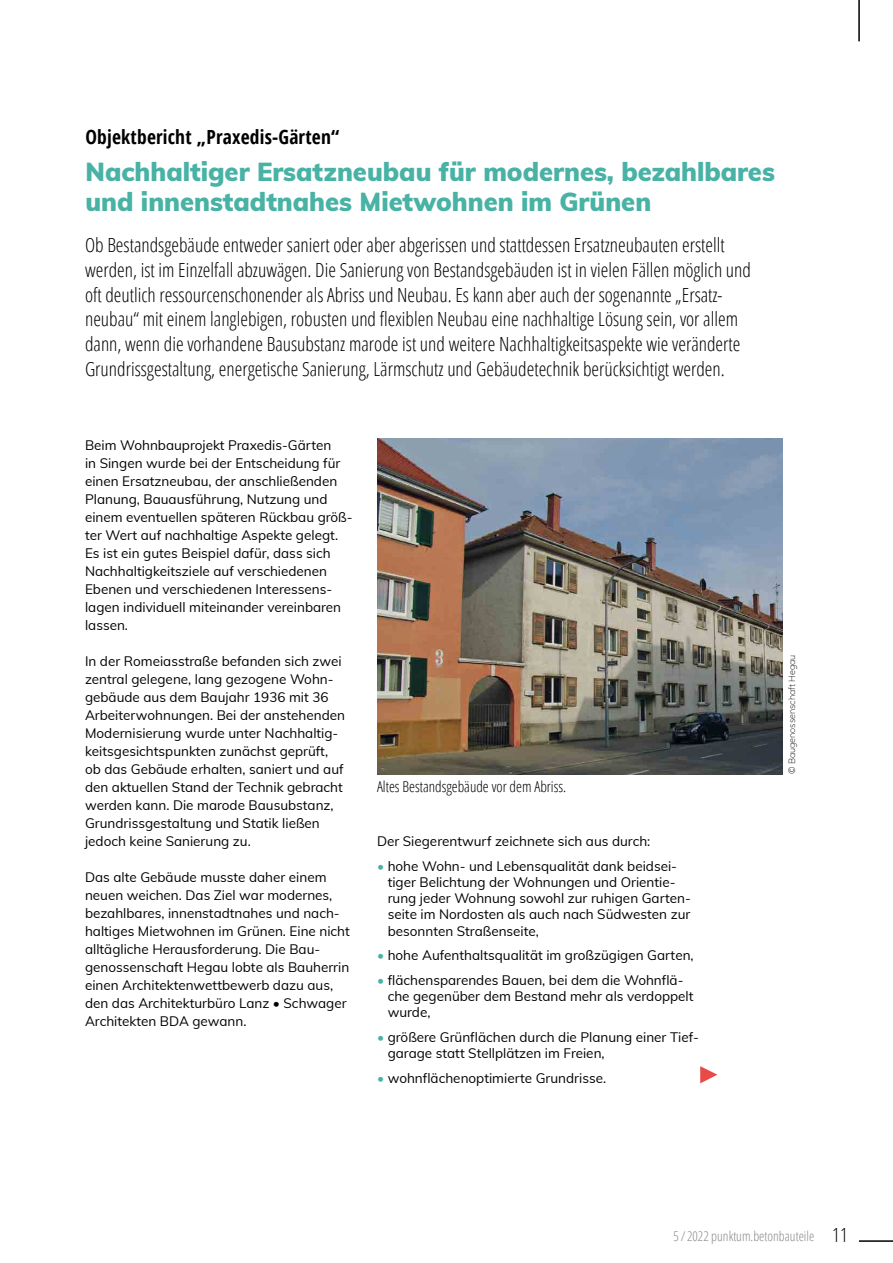
<style>
.page{position:relative;width:893px;height:1263px;background:#fff}
.page>*{position:absolute;margin:0;border:0;box-sizing:border-box;transform-origin:0 0}
.t1{font:900 25.5px/30px "Muli";color:#48b2a5}
.t2{font:300 condensed 19.5px/24.8px "Open Sans";color:#000}
.t3{font:700 condensed 19.5px "Open Sans";letter-spacing:.01em;color:#000}
.t4{font:300 condensed 15px "Open Sans";color:#000}
.t5{font:13.5px/18px "Muli";color:#000}
.t6{font:300 condensed 13.5px "Open Sans";color:#878787}
.t7{font:200 9px "Muli";color:#000}
.s1{color:#48b2a5}
.s2{font-size:19.5px;color:#000}
</style>
<div class="page">
<img style="left:377px;top:438px;width:405px;height:336px">
<svg style="left:700px;top:1066px;width:17px;height:17px"></svg>
<hr style="left:859px;top:1240px;width:34px;height:2px;background:#000">
<hr style="left:858px;top:0;width:2px;height:41px;background:#000">
<h2 class="t3" style="left:85px;top:123px;width:255px">Objektbericht „Praxedis-Gärten“</h2>
<h1 class="t1" style="left:85px;top:155px;width:691px">Nachhaltiger Ersatzneubau für modernes, bezahlbares und innenstadtnahes Mietwohnen im Grünen</h1>
<p class="t2" style="left:85px;top:232px;width:667px">Ob Bestandsgebäude entweder saniert oder aber abgerissen und stattdessen Ersatzneubauten erstellt werden, ist im Einzelfall abzuwägen. Die Sanierung von Bestandsgebäuden ist in vielen Fällen möglich und oft deutlich ressourcenschonender als Abriss und Neubau. Es kann aber auch der sogenannte „Ersatz&shy;neubau“ mit einem langlebigen, robusten und flexiblen Neubau eine nachhaltige Lösung sein, vor allem dann, wenn die vorhandene Bausubstanz marode ist und weitere Nachhaltigkeitsaspekte wie veränderte Grundrissgestaltung, energetische Sanierung, Lärmschutz und Gebäudetechnik berücksichtigt werden.</p>
<p class="t5" style="left:85px;top:435px;width:269px">Beim Wohnbauprojekt Praxedis-Gärten<br>in Singen wurde bei der Entscheidung für einen Ersatzneubau, der anschließenden Planung, Bauausführung, Nutzung und einem eventuellen späteren Rückbau größ&shy;ter Wert auf nachhaltige Aspekte gelegt.<br>Es ist ein gutes Beispiel dafür, dass sich Nachhaltigkeitsziele auf verschiedenen Ebenen und verschiedenen Interessens&shy;lagen individuell miteinander vereinbaren lassen.</p>
<p class="t5" style="left:85px;top:651px;width:262px">In der Romeiasstraße befanden sich zwei zentral gelegene, lang gezogene Wohn&shy;gebäude aus dem Baujahr 1936 mit 36<br>Arbeiterwohnungen. Bei der anstehenden Modernisierung wurde unter Nachhaltig&shy;keitsgesichtspunkten zunächst geprüft, ob das Gebäude erhalten, saniert und auf den aktuellen Stand der Technik gebracht werden kann. Die marode Bausubstanz, Grundrissgestaltung und Statik ließen jedoch keine Sanierung zu.</p>
<p class="t5" style="left:85px;top:867px;width:266px">Das alte Gebäude musste daher einem neuen weichen. Das Ziel war modernes, bezahlbares, innenstadtnahes und nach&shy;haltiges Mietwohnen im Grünen. Eine nicht alltägliche Herausforderung. Die Bau&shy;genossenschaft Hegau lobte als Bauherrin einen Architektenwettbewerb dazu aus, den das Architekturbüro Lanz • Schwager Architekten BDA gewann.</p>
<p class="t4" style="left:377px;top:776px;width:191px">Altes Bestandsgebäude vor dem Abriss.</p>
<p class="t5" style="left:377px;top:831px;width:275px">Der Siegerentwurf zeichnete sich aus durch:</p>
<p class="t5" style="left:388px;top:857px;width:305px;line-height:16.2px;text-indent:-11px"><span class="s1">•</span> hohe Wohn- und Lebensqualität dank beidsei&shy;tiger Belichtung der Wohnungen und Orientie&shy;rung jeder Wohnung sowohl zur ruhigen Garten&shy;seite im Nordosten als auch nach Südwesten zur besonnten Straßenseite,</p>
<p class="t5" style="left:377px;top:946px;width:318px"><span class="s1">•</span> hohe Aufenthaltsqualität im großzügigen Garten,</p>
<p class="t5" style="left:388px;top:971px;width:307px;line-height:16.2px;text-indent:-11px"><span class="s1">•</span> flächensparendes Bauen, bei dem die Wohnflä&shy;che gegenüber dem Bestand mehr als verdoppelt wurde,</p>
<p class="t5" style="left:388px;top:1028px;width:313px;line-height:16.2px;text-indent:-11px"><span class="s1">•</span> größere Grünflächen durch die Planung einer Tief&shy;garage statt Stellplätzen im Freien,</p>
<p class="t5" style="left:377px;top:1068px;width:231px"><span class="s1">•</span> wohnflächenoptimierte Grundrisse.</p>
<p class="t7" style="left:785px;top:774px;width:121px;rotate:-90deg">© Baugenossenschaft Hegau</p>
<p class="t6" style="left:673px;top:1227px;width:176px">5 / 2022 punktum.betonbauteile <span class="s2">11</span></p>
</div>
